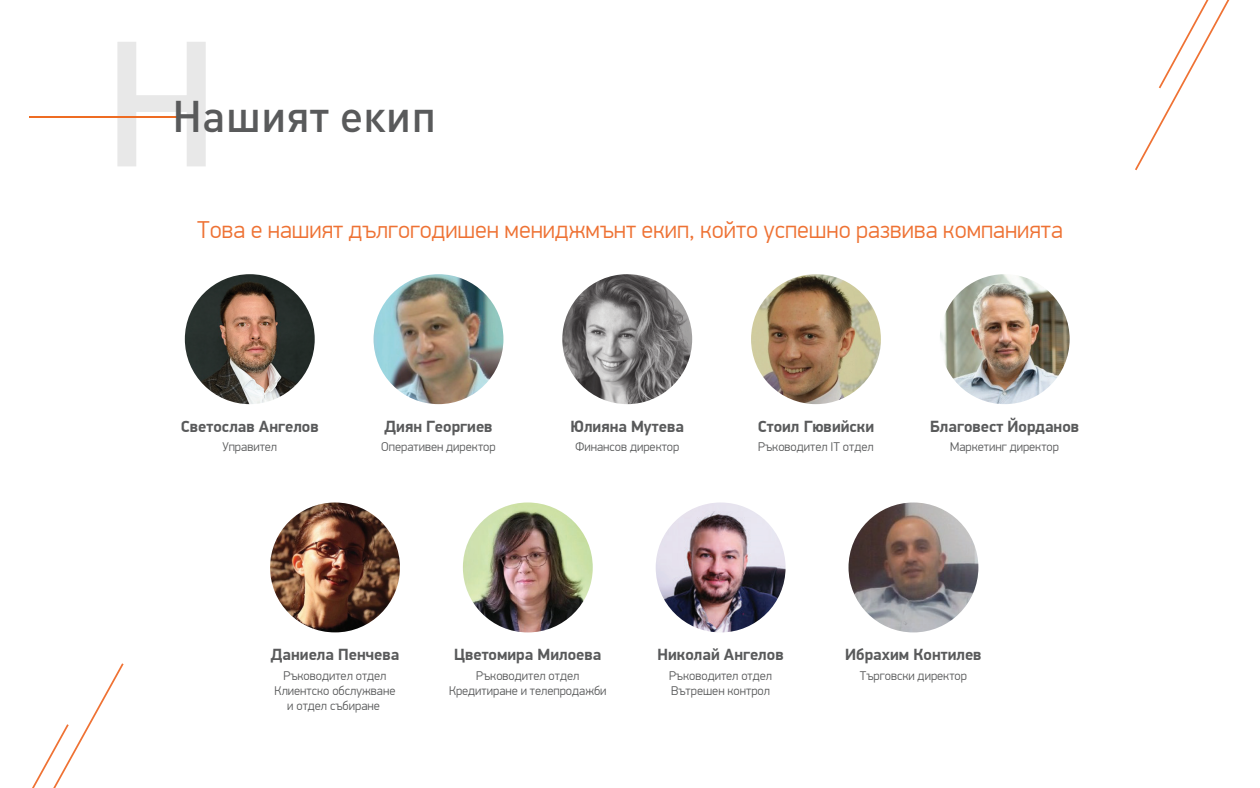
<style>
.page{position:relative;width:1260px;height:788px;background:#fff}
.page>*{position:absolute;margin:0;border:0;box-sizing:border-box;transform-origin:0 0}
.t1{font:500 175px "DIN Pro";color:#595a5b}
.t2{font:500 43.75px "DIN Pro";color:#595a5b}
.t3{font:300 24.5px "PF Din Display Pro";color:#ee7234}
.t4{font:700 16.28px "PF Din Display Pro";color:#595a5b}
.t5{font:300 12.69px/15.2px "PF Din Display Pro";color:#595a5b;text-align:center}
</style>
<div class="page">
<svg style="left:32px;top:663px;width:92px;height:125px"></svg>
<svg style="left:1135px;top:0;width:95px;height:171px"></svg>
<hr style="left:29px;top:117px;width:159px;height:1px;background:#ee6c23">
<img style="left:185px;top:274px;width:130px;height:130px;border-radius:65px">
<img style="left:374px;top:274px;width:129px;height:130px;border-radius:65px">
<img style="left:751px;top:274px;width:130px;height:130px;border-radius:65px">
<img style="left:940px;top:274px;width:130px;height:130px;border-radius:65px">
<img style="left:562px;top:274px;width:130px;height:130px;border-radius:65px">
<img style="left:656px;top:502px;width:130px;height:130px;border-radius:65px">
<img style="left:849px;top:502px;width:129px;height:130px;border-radius:65px">
<img style="left:270px;top:502px;width:130px;height:130px;border-radius:65px">
<img style="left:463px;top:502px;width:130px;height:130px;border-radius:65px">
<h1 class="t1" style="left:101px;top:-16px;width:122px">Н</h1>
<h2 class="t2" style="left:172px;top:86px;width:265px">Нашият екип</h2>
<h3 class="t3" style="left:197px;top:216px;width:867px">Това е нашият дългогодишен мениджмънт екип, който успешно развива компанията</h3>
<p class="t4" style="left:181px;top:416px;width:139px">Светослав Ангелов</p>
<p class="t5" style="left:222px;top:439px;width:56px">Управител</p>
<p class="t4" style="left:384px;top:416px;width:110px">Диян Георгиев</p>
<p class="t5" style="left:381px;top:439px;width:116px">Оперативен директор</p>
<p class="t4" style="left:570px;top:416px;width:115px">Юлияна Мутева</p>
<p class="t5" style="left:575px;top:439px;width:106px">Финансов директор</p>
<p class="t4" style="left:758px;top:416px;width:118px">Стоил Гювийски</p>
<p class="t5" style="left:758px;top:439px;width:117px">Ръководител IT отдел</p>
<p class="t4" style="left:930px;top:416px;width:150px">Благовест Йорданов</p>
<p class="t5" style="left:950px;top:439px;width:110px">Маркетинг директор</p>
<p class="t4" style="left:271px;top:644px;width:130px">Даниела Пенчева</p>
<p class="t5" style="left:275px;top:667px;width:122px">Ръководител отдел<br>Клиентско обслужване и отдел събиране</p>
<p class="t4" style="left:454px;top:644px;width:149px">Цветомира Милоева</p>
<p class="t5" style="left:449px;top:667px;width:159px">Ръководител отдел<br>Кредитиране и телепродажби</p>
<p class="t4" style="left:658px;top:644px;width:128px">Николай Ангелов</p>
<p class="t5" style="left:669px;top:667px;width:105px;text-align:left">Ръководител отдел<br>Вътрешен контрол</p>
<p class="t4" style="left:845px;top:644px;width:138px">Ибрахим Контилев</p>
<p class="t5" style="left:860px;top:667px;width:109px">Търговски директор</p>
</div>
